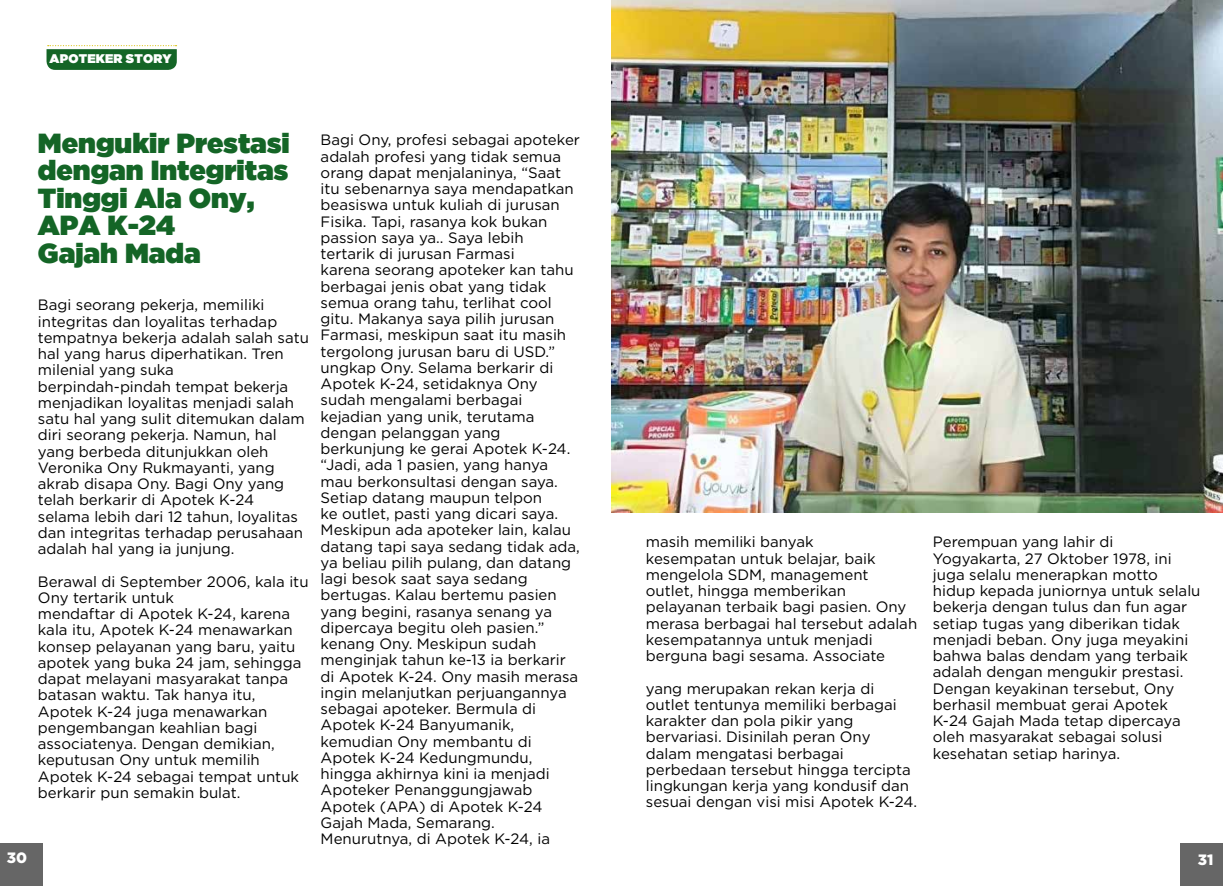
<style>
.page{position:relative;width:1223px;height:886px;background:#fff}
.page>*{position:absolute;margin:0;border:0;box-sizing:border-box;transform-origin:0 0}
.t1{font:27.5px/27.5px "Gotham Ultra";color:#146526}
.t2{font:15px/16.2px "Gotham HTF";color:#000}
.t3{font:900 15px "Gotham";color:#fff}
.t4{font:12.5px "Gotham Ultra";letter-spacing:.015em;color:#fff}
</style>
<div class="page">
<img style="left:611px;top:0;width:611px;height:512px">
<svg style="left:47px;top:45px;width:130px;height:25px;background:#3d7f49"></svg>
<div style="left:0;top:843px;width:43px;height:43px;background:#666"></div>
<div style="left:1180px;top:843px;width:42px;height:43px;background:#666"></div>
<p class="t4" style="left:50px;top:51px;width:123px">APOTEKER STORY</p>
<h1 class="t1" style="left:38px;top:129px;width:253px">Mengukir Prestasi dengan Integritas<br>Tinggi Ala Ony,<br>APA K-24<br>Gajah Mada</h1>
<p class="t2" style="left:38px;top:297px;width:272px">Bagi seorang pekerja, memiliki integritas dan loyalitas terhadap tempatnya bekerja adalah salah satu hal yang harus diperhatikan. Tren milenial yang suka berpindah-pindah tempat bekerja menjadikan loyalitas menjadi salah satu hal yang sulit ditemukan dalam diri seorang pekerja. Namun, hal yang berbeda ditunjukkan oleh<br>Veronika Ony Rukmayanti, yang akrab disapa Ony. Bagi Ony yang telah berkarir di Apotek K-24 selama lebih dari 12 tahun, loyalitas dan integritas terhadap perusahaan adalah hal yang ia junjung.</p>
<p class="t2" style="left:38px;top:573px;width:272px">Berawal di September 2006, kala itu<br>Ony tertarik untuk<br>mendaftar di Apotek K-24, karena kala itu, Apotek K-24 menawarkan konsep pelayanan yang baru, yaitu apotek yang buka 24 jam, sehingga dapat melayani masyarakat tanpa batasan waktu. Tak hanya itu,<br>Apotek K-24 juga menawarkan pengembangan keahlian bagi associatenya. Dengan demikian, keputusan Ony untuk memilih<br>Apotek K-24 sebagai tempat untuk berkarir pun semakin bulat.</p>
<p class="t2" style="left:320px;top:132px;width:261px">Bagi Ony, profesi sebagai apoteker adalah profesi yang tidak semua orang dapat menjalaninya, “Saat itu sebenarnya saya mendapatkan beasiswa untuk kuliah di jurusan<br>Fisika. Tapi, rasanya kok bukan passion saya ya.. Saya lebih tertarik di jurusan Farmasi<br>karena seorang apoteker kan tahu berbagai jenis obat yang tidak semua orang tahu, terlihat cool gitu. Makanya saya pilih jurusan<br>Farmasi, meskipun saat itu masih tergolong jurusan baru di USD.” ungkap Ony. Selama berkarir di<br>Apotek K-24, setidaknya Ony sudah mengalami berbagai kejadian yang unik, terutama dengan pelanggan yang berkunjung ke gerai Apotek K-24. “Jadi, ada 1 pasien, yang hanya mau berkonsultasi dengan saya.<br>Setiap datang maupun telpon<br>ke outlet, pasti yang dicari saya.<br>Meskipun ada apoteker lain, kalau datang tapi saya sedang tidak ada, ya beliau pilih pulang, dan datang lagi besok saat saya sedang bertugas. Kalau bertemu pasien yang begini, rasanya senang ya dipercaya begitu oleh pasien.” kenang Ony. Meskipun sudah menginjak tahun ke-13 ia berkarir di Apotek K-24. Ony masih merasa ingin melanjutkan perjuangannya sebagai apoteker. Bermula di<br>Apotek K-24 Banyumanik, kemudian Ony membantu di<br>Apotek K-24 Kedungmundu, hingga akhirnya kini ia menjadi<br>Apoteker Penanggungjawab<br>Apotek (APA) di Apotek K-24<br>Gajah Mada, Semarang.<br>Menurutnya, di Apotek K-24, ia</p>
<p class="t2" style="left:646px;top:534px;width:273px">masih memiliki banyak<br>kesempatan untuk belajar, baik mengelola SDM, management outlet, hingga memberikan pelayanan terbaik bagi pasien. Ony merasa berbagai hal tersebut adalah kesempatannya untuk menjadi berguna bagi sesama. Associate</p>
<p class="t2" style="left:646px;top:680px;width:273px">yang merupakan rekan kerja di outlet tentunya memiliki berbagai karakter dan pola pikir yang bervariasi. Disinilah peran Ony dalam mengatasi berbagai perbedaan tersebut hingga tercipta lingkungan kerja yang kondusif dan sesuai dengan visi misi Apotek K-24.</p>
<p class="t2" style="left:933px;top:534px;width:269px">Perempuan yang lahir di<br>Yogyakarta, 27 Oktober 1978, ini juga selalu menerapkan motto hidup kepada juniornya untuk selalu bekerja dengan tulus dan fun agar setiap tugas yang diberikan tidak menjadi beban. Ony juga meyakini bahwa balas dendam yang terbaik adalah dengan mengukir prestasi.<br>Dengan keyakinan tersebut, Ony berhasil membuat gerai Apotek<br>K-24 Gajah Mada tetap dipercaya oleh masyarakat sebagai solusi kesehatan setiap harinya.</p>
<p class="t3" style="left:7px;top:849px;width:22px">30</p>
<p class="t3" style="left:1197px;top:851px;width:17px">31</p>
</div>
